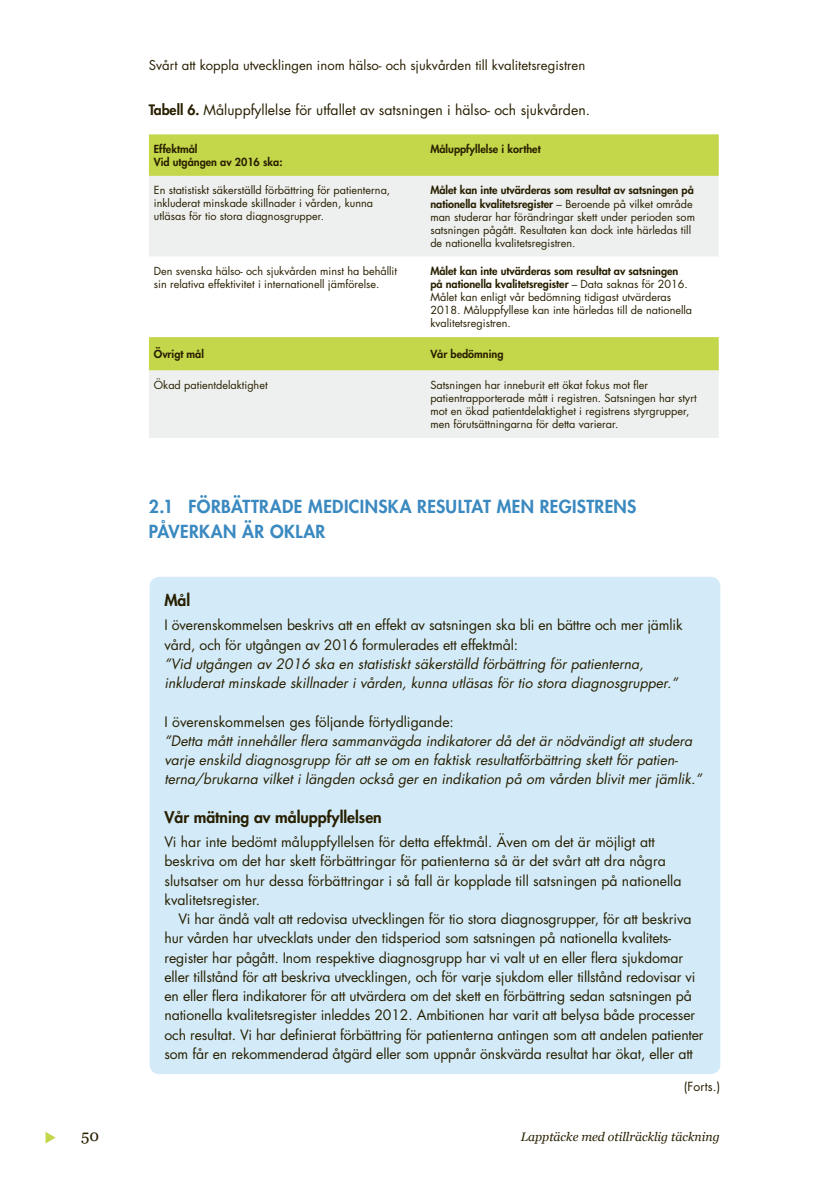
<style>
.page{position:relative;width:819px;height:1201px;background:#fff}
.page>*{position:absolute;margin:0;border:0;box-sizing:border-box;transform-origin:0 0}
.t1{font:800 17.5px/24.5px "Futura";letter-spacing:.02em;color:#3a89c0}
.t2{font:800 15.75px "Futura";color:#281f00}
.t3{font:15.75px "Georgia";color:#281f00}
.t4{font:14px/19.2px "Futura";letter-spacing:-.01em;color:#281f00}
.t5{font:italic 14px/19.2px "Futura";color:#281f00}
.t6{font:13.12px "Futura";color:#281f00}
.t7{font:italic 12.25px "Georgia";color:#281f00}
.t8{font:12.25px "Futura";letter-spacing:.01em;color:#281f00}
.t9{font:10.85px/13px "Futura";color:#281f00}
.t10{font:800 10.85px/13px "Futura";color:#281f00}
.s1{font-weight:800}
</style>
<div class="page">
<svg style="left:46px;top:1132px;width:10px;height:11px"></svg>
<div style="left:149px;top:134px;width:569px;height:42px;background:#c4d649"></div>
<svg style="left:149px;top:176px;width:569px;height:262px;fill:#eef0f0"></svg>
<div style="left:149px;top:577px;width:571px;height:497px;background:#d3ebf9;border-radius:10px"></div>
<p class="t6" style="left:149px;top:56px;width:438px">Svårt att koppla utvecklingen inom hälso- och sjukvården till kvalitetsregistren</p>
<p class="t4" style="left:149px;top:100px;width:442px"><span class="s1">Tabell 6.</span> Måluppfyllelse för utfallet av satsningen i hälso- och sjukvården.</p>
<p class="t10" style="left:154px;top:142px;width:130px">Effektmål<br>Vid utgången av 2016 ska:</p>
<p class="t10" style="left:430px;top:142px;width:112px">Måluppfyllelse i korthet</p>
<p class="t9" style="left:154px;top:184px;width:238px">En statistiskt säkerställd förbättring för patienterna, inkluderat minskade skillnader i vården, kunna utläsas för tio stora diagnosgrupper.</p>
<p class="t9" style="left:430px;top:184px;width:266px"><span class="s1">Målet kan inte utvärderas som resultat av satsningen på nationella kvalitetsregister</span> – Beroende på vilket område man studerar har förändringar skett under perioden som satsningen pågått. Resultaten kan dock inte härledas till de nationella kvalitetsregistren.</p>
<p class="t9" style="left:154px;top:264px;width:245px">Den svenska hälso- och sjukvården minst ha behållit sin relativa effektivitet i internationell jämförelse.</p>
<p class="t9" style="left:430px;top:264px;width:263px"><span class="s1">Målet kan inte utvärderas som resultat av satsningen på nationella kvalitetsregister</span> – Data saknas för 2016.<br>Målet kan enligt vår bedömning tidigast utvärderas 2018. Måluppfyllese kan inte härledas till de nationella kvalitetsregistren.</p>
<p class="t10" style="left:154px;top:347px;width:52px">Övrigt mål</p>
<p class="t10" style="left:430px;top:347px;width:75px">Vår bedömning</p>
<p class="t9" style="left:154px;top:378px;width:115px">Ökad patientdelaktighet</p>
<p class="t9" style="left:430px;top:378px;width:268px">Satsningen har inneburit ett ökat fokus mot fler patientrapporterade mått i registren. Satsningen har styrt mot en ökad patientdelaktighet i registrens styrgrupper, men förutsättningarna för detta varierar.</p>
<p class="t1" style="left:149px;top:494px;width:489px">2.1 FÖRBÄTTRADE MEDICINSKA RESULTAT MEN REGISTRENS<br>PÅVERKAN ÄR OKLAR</p>
<p class="t2" style="left:164px;top:589px;width:27px">Mål</p>
<p class="t4" style="left:164px;top:615px;width:519px">I överenskommelsen beskrivs att en effekt av satsningen ska bli en bättre och mer jämlik vård, och för utgången av 2016 formulerades ett effektmål:</p>
<p class="t5" style="left:164px;top:654px;width:514px">”Vid utgången av 2016 ska en statistiskt säkerställd förbättring för patienterna, inkluderat minskade skillnader i vården, kunna utläsas för tio stora diagnosgrupper.”</p>
<p class="t4" style="left:164px;top:711px;width:291px">I överenskommelsen ges följande förtydligande:</p>
<p class="t5" style="left:164px;top:731px;width:539px">”Detta mått innehåller flera sammanvägda indikatorer då det är nödvändigt att studera varje enskild diagnosgrupp för att se om en faktisk resultatförbättring skett för patien&shy;terna/brukarna vilket i längden också ger en indikation på om vården blivit mer jämlik.”</p>
<p class="t2" style="left:164px;top:806px;width:219px">Vår mätning av måluppfyllelsen</p>
<p class="t4" style="left:164px;top:832px;width:518px">Vi har inte bedömt måluppfyllelsen för detta effektmål. Även om det är möjligt att beskriva om det har skett förbättringar för patienterna så är det svårt att dra några slutsatser om hur dessa förbättringar i så fall är kopplade till satsningen på nationella kvalitetsregister.</p>
<p class="t4" style="left:164px;top:909px;width:540px;text-indent:14px">Vi har ändå valt att redovisa utvecklingen för tio stora diagnosgrupper, för att beskriva hur vården har utvecklats under den tidsperiod som satsningen på nationella kvalitets&shy;register har pågått. Inom respektive diagnosgrupp har vi valt ut en eller flera sjukdomar eller tillstånd för att beskriva utvecklingen, och för varje sjukdom eller tillstånd redovisar vi en eller flera indikatorer för att utvärdera om det skett en förbättring sedan satsningen på nationella kvalitetsregister inleddes 2012. Ambitionen har varit att belysa både processer och resultat. Vi har definierat förbättring för patienterna antingen som att andelen patienter som får en rekommenderad åtgärd eller som uppnår önskvärda resultat har ökat, eller att</p>
<p class="t8" style="left:683px;top:1077px;width:38px">(Forts.)</p>
<p class="t3" style="left:81px;top:1124px;width:19px">50</p>
<p class="t7" style="left:520px;top:1128px;width:200px">Lapptäcke med otillräcklig täckning</p>
</div>
